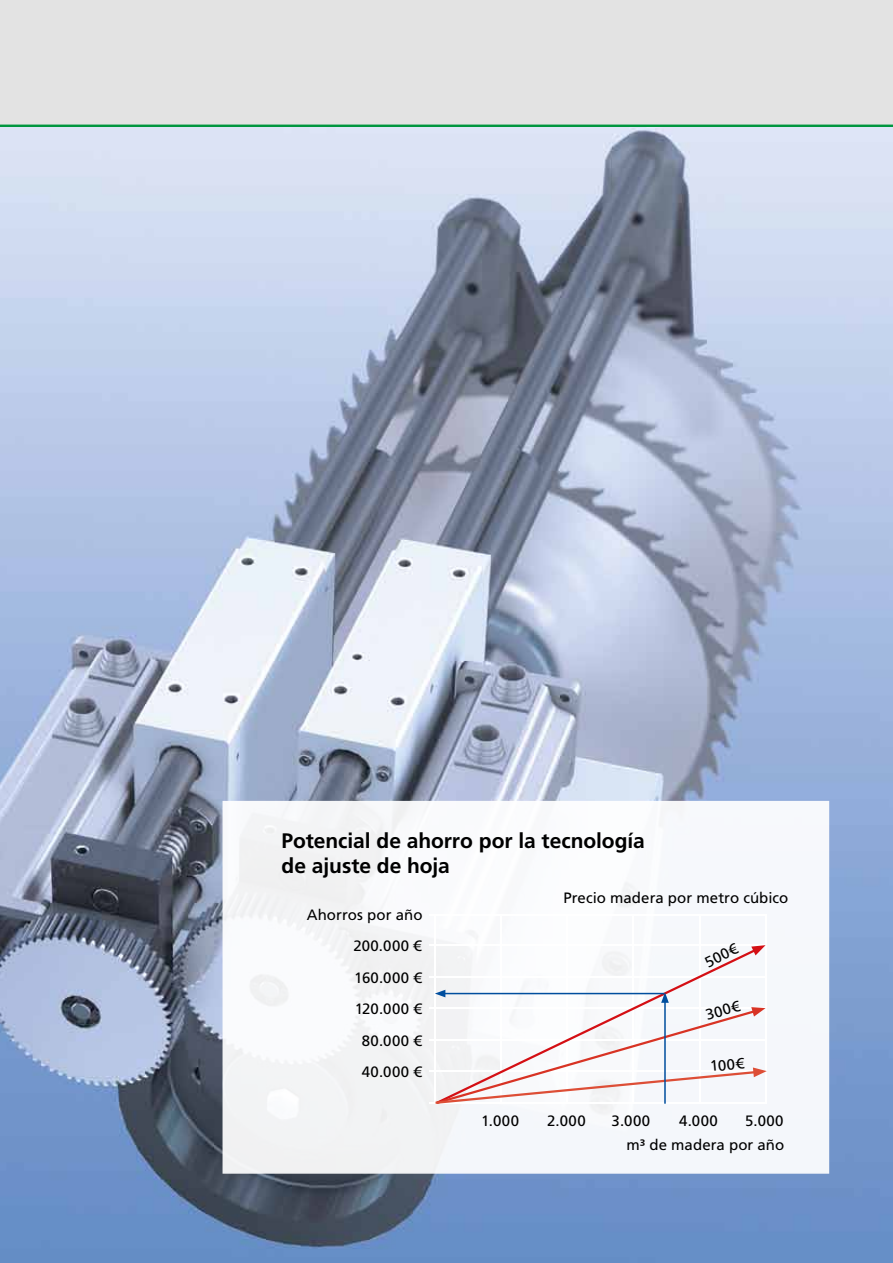
<style>
.page{position:relative;width:893px;height:1263px;background:#fff}
.page>*{position:absolute;margin:0;border:0;box-sizing:border-box;transform-origin:0 0}
.t1{font:700 21px/25.2px "Frutiger LT";letter-spacing:-.005em;color:#000}
.t2{font:15px "Frutiger LT";letter-spacing:.01em;color:#000}
.t3{font:15px/31.5px "Frutiger LT";letter-spacing:.03em;color:#000;text-align:center}
</style>
<div class="page">
<div style="left:0;top:0;width:893px;height:126px;background:#e3e3e3"></div>
<hr style="left:0;top:125px;width:893px;height:3px;background:#00963f">
<img style="left:0;top:128px;width:893px;height:1135px">
<div style="left:223px;top:801px;width:606px;height:373px;background:#f6f8fb;border:2px solid #fff"></div>
<hr style="left:429px;top:1102px;width:336px;height:1px;background:#fff">
<hr style="left:429px;top:1070px;width:336px;height:2px;background:#fff">
<hr style="left:429px;top:1039px;width:336px;height:1px;background:#fff">
<hr style="left:429px;top:1007px;width:336px;height:2px;background:#fff">
<hr style="left:429px;top:976px;width:336px;height:2px;background:#fff">
<hr style="left:429px;top:944px;width:336px;height:2px;background:#fff">
<hr style="left:429px;top:914px;width:336px;height:2px;background:#fff">
<hr style="left:500px;top:915px;width:1px;height:188px;background:#fff">
<hr style="left:434px;top:915px;width:2px;height:188px;background:#fff">
<hr style="left:566px;top:915px;width:2px;height:188px;background:#fff">
<hr style="left:633px;top:915px;width:1px;height:188px;background:#fff">
<hr style="left:699px;top:915px;width:1px;height:188px;background:#fff">
<hr style="left:765px;top:914px;width:1px;height:189px;background:#fff">
<svg style="left:445px;top:951px;width:311px;height:155px"></svg>
<svg style="left:751px;top:945px;width:14px;height:10px"></svg>
<svg style="left:435px;top:990px;width:332px;height:115px"></svg>
<h1 class="t1" style="left:282px;top:828px;width:365px">Potencial de ahorro por la tecnología de ajuste de hoja</h1>
<p class="t2" style="left:563px;top:889px;width:226px">Precio madera por metro cúbico</p>
<p class="t2" style="left:307px;top:906px;width:117px">Ahorros por año</p>
<p class="t3" style="left:353px;top:930px;width:70px">200.000 €<br>160.000 €<br>120.000 €<br>80.000 €<br>40.000 €</p>
<p class="t2" style="left:702px;top:955px;width:36px;rotate:-26deg">500€</p>
<p class="t2" style="left:704px;top:1007px;width:36px;rotate:-16deg">300€</p>
<p class="t2" style="left:709px;top:1057px;width:35px;rotate:-5deg">100€</p>
<p class="t2" style="left:481px;top:1112px;width:39px">1.000</p>
<p class="t2" style="left:547px;top:1112px;width:40px">2.000</p>
<p class="t2" style="left:612px;top:1112px;width:40px">3.000</p>
<p class="t2" style="left:679px;top:1112px;width:40px">4.000</p>
<p class="t2" style="left:745px;top:1112px;width:40px">5.000</p>
<p class="t2" style="left:626px;top:1136px;width:159px">m³ de madera por año</p>
</div>
